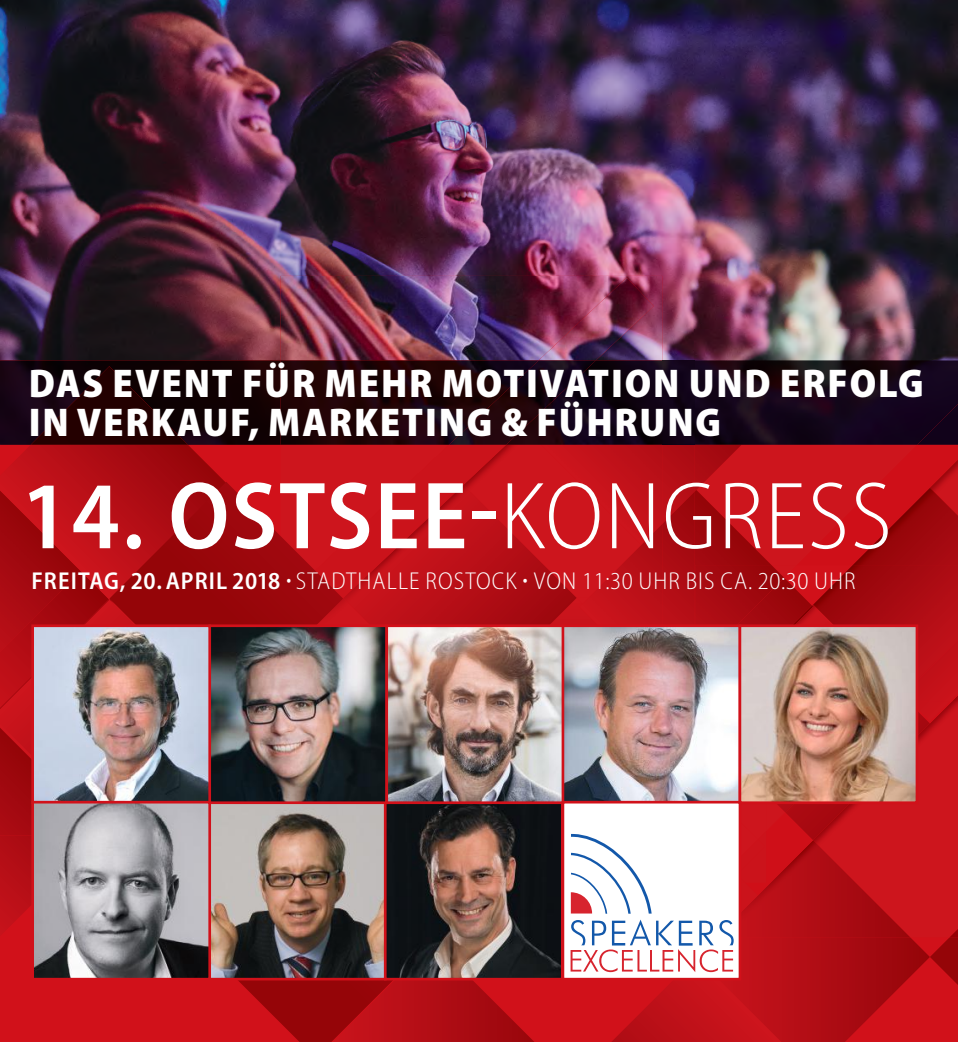
<style>
.page{position:relative;width:958px;height:1042px;background:#fff}
.page>*{position:absolute;margin:0;border:0;box-sizing:border-box;transform-origin:0 0}
.t1{font:600 semi-condensed 96.25px "Myriad Pro";letter-spacing:.02em;color:#fff}
.t2{font:900 semi-condensed 40.25px/38.5px "Myriad Pro";letter-spacing:.045em;color:#fff}
.t3{font:300 semi-condensed 24.5px "Myriad Pro";letter-spacing:.045em;color:#fff}
.s1{font-weight:300}
.s2{font-weight:600}
.s3{font-weight:600;font-stretch:normal}
</style>
<div class="page">
<svg style="left:432px;top:980px;width:102px;height:62px;background:#b20c13"></svg>
<img style="left:0;top:0;width:957px;height:360px">
<svg style="left:0;top:835px;width:199px;height:207px;background:#cc1019"></svg>
<svg style="left:524px;top:980px;width:46px;height:32px"></svg>
<svg style="left:0;top:445px;width:226px;height:155px;background:#b20c13"></svg>
<svg style="left:0;top:600px;width:109px;height:233px;background:#ae0b12"></svg>
<div style="left:910px;top:702px;width:47px;height:217px;background:#cd151d"></div>
<img style="left:758px;top:895px;width:152px;height:24px">
<img style="left:758px;top:702px;width:193px;height:193px">
<img style="left:785px;top:721px;width:144px;height:119px">
<img style="left:741px;top:882px;width:17px;height:37px">
<img style="left:918px;top:702px;width:31px;height:19px">
<img style="left:280px;top:276px;width:382px;height:84px">
<img style="left:343px;top:598px;width:40px;height:26px">
<img style="left:538px;top:277px;width:115px;height:83px">
<div style="left:286px;top:446px;width:97px;height:36px;background:#cd151d"></div>
<div style="left:343px;top:481px;width:40px;height:117px;background:#cb131b"></div>
<svg style="left:383px;top:446px;width:311px;height:178px;background:#c01119"></svg>
<img style="left:758px;top:804px;width:8px;height:27px">
<img style="left:745px;top:831px;width:21px;height:51px">
<img style="left:741px;top:874px;width:4px;height:8px">
<img style="left:741px;top:804px;width:17px;height:36px">
<img style="left:741px;top:840px;width:23px;height:34px">
<svg style="left:109px;top:482px;width:234px;height:142px;background:#aa0a10"></svg>
<img style="left:694px;top:330px;width:263px;height:30px">
<img style="left:813px;top:565px;width:144px;height:75px">
<div style="left:918px;top:640px;width:39px;height:62px;background:#c21119"></div>
<div style="left:741px;top:446px;width:55px;height:119px;background:#cd151d"></div>
<img style="left:694px;top:446px;width:47px;height:44px">
<img style="left:694px;top:490px;width:77px;height:134px">
<img style="left:695px;top:565px;width:89px;height:59px">
<img style="left:796px;top:446px;width:161px;height:119px">
<img style="left:811px;top:598px;width:8px;height:7px">
<img style="left:784px;top:565px;width:68px;height:33px">
<img style="left:722px;top:578px;width:89px;height:46px">
<svg style="left:199px;top:980px;width:233px;height:62px;background:#b20b12"></svg>
<img style="left:662px;top:445px;width:32px;height:1px">
<img style="left:596px;top:360px;width:361px;height:85px">
<img style="left:0;top:360px;width:449px;height:85px">
<img style="left:31px;top:366px;width:157px;height:79px">
<img style="left:506px;top:445px;width:35px;height:1px">
<img style="left:541px;top:445px;width:121px;height:1px">
<img style="left:280px;top:445px;width:169px;height:1px">
<img style="left:449px;top:445px;width:57px;height:1px">
<img style="left:449px;top:360px;width:147px;height:85px">
<img style="left:741px;top:445px;width:176px;height:1px">
<img style="left:694px;top:445px;width:47px;height:1px">
<img style="left:917px;top:445px;width:40px;height:1px">
<div style="left:917px;top:404px;width:40px;height:41px;background:#11021a"></div>
<img style="left:211px;top:805px;width:171px;height:171px">
<div style="left:207px;top:801px;width:179px;height:179px;border:3px solid #d1111a"></div>
<svg style="left:388px;top:805px;width:171px;height:171px;background:#443834"></svg>
<div style="left:384px;top:801px;width:179px;height:179px;border:3px solid #d1111a"></div>
<img style="left:212px;top:628px;width:172px;height:172px">
<div style="left:208px;top:624px;width:180px;height:180px;border:3px solid #d1111a"></div>
<img style="left:389px;top:628px;width:172px;height:172px">
<div style="left:385px;top:624px;width:180px;height:180px;border:3px solid #d1111a"></div>
<img style="left:35px;top:628px;width:172px;height:172px">
<div style="left:31px;top:624px;width:180px;height:180px;border:3px solid #d1111a"></div>
<img style="left:565px;top:628px;width:172px;height:172px">
<div style="left:561px;top:624px;width:180px;height:180px;border:3px solid #d1111a"></div>
<img style="left:742px;top:628px;width:172px;height:172px">
<div style="left:738px;top:624px;width:180px;height:180px;border:3px solid #d1111a"></div>
<img style="left:35px;top:805px;width:172px;height:171px">
<div style="left:31px;top:801px;width:180px;height:179px;border:3px solid #d1111a"></div>
<svg style="left:570px;top:919px;width:387px;height:123px;background:#c43840"></svg>
<svg style="left:570px;top:834px;width:81px;height:79px"></svg>
<div style="left:561px;top:801px;width:180px;height:179px;border:3px solid #d1111a"></div>
<h2 class="t2" style="left:29px;top:365px;width:896px">DAS EVENT FÜR MEHR MOTIVATION UND ERFOLG<br>IN VERKAUF, MARKETING &amp; FÜHRUNG</h2>
<h1 class="t1" style="left:21px;top:463px;width:872px">14. OSTSEE-<span class="s1">KONGRESS</span></h1>
<p class="t3" style="left:31px;top:568px;width:825px"><span class="s2">FREITAG, 20. APRIL 2018</span> <span class="s3">·</span> STADTHALLE ROSTOCK <span class="s3">·</span> VON 11:30 UHR BIS CA. 20:30 UHR</p>
</div>
